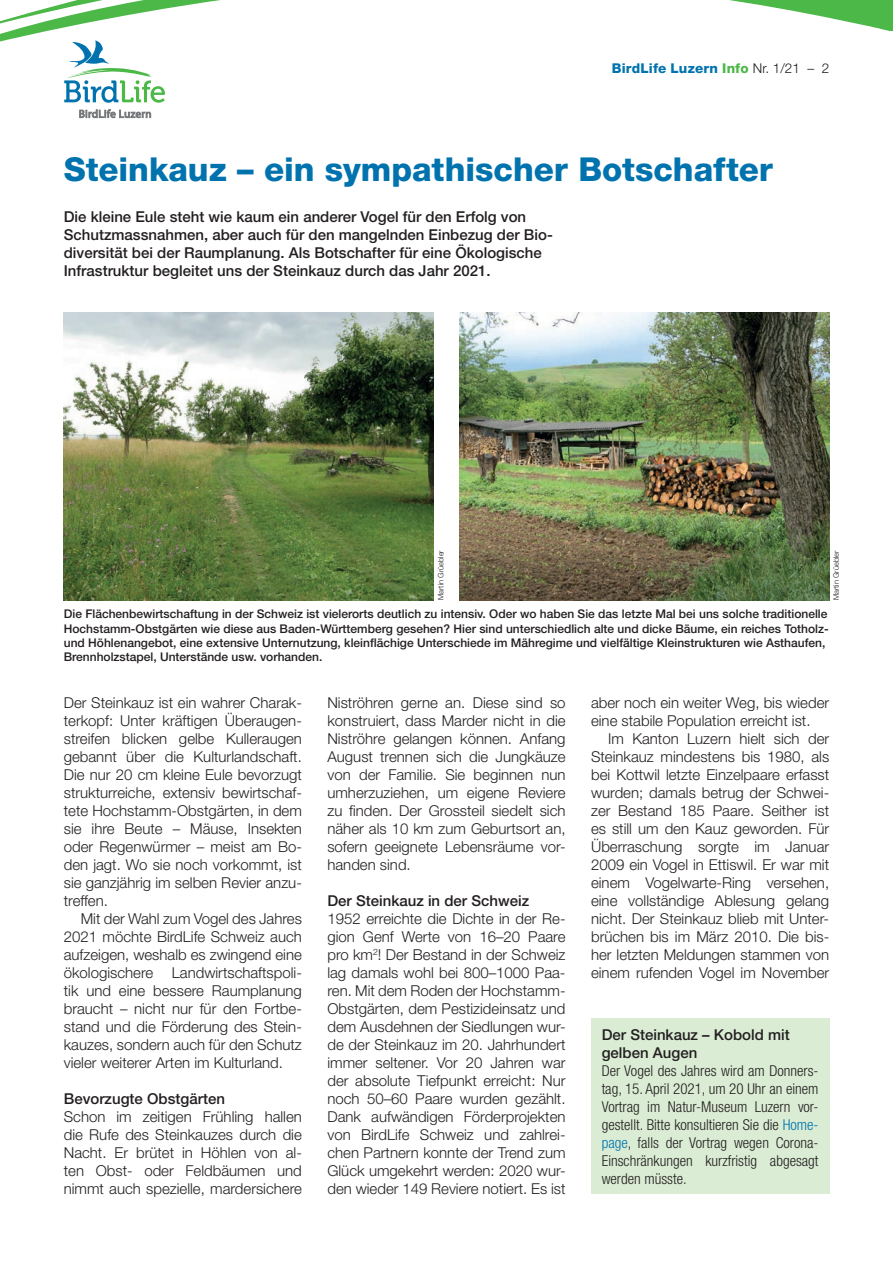
<style>
.page{position:relative;width:893px;height:1263px;background:#fff}
.page>*{position:absolute;margin:0;border:0;box-sizing:border-box;transform-origin:0 0}
.t1{font:800 33px "Helvetica Neue LT Std";color:#0073ae}
.t2{font:300 15px/18px "Helvetica Neue LT Std";color:#231f20;text-align:justify}
.t3{font:500 15px/18px "Helvetica Neue LT Std";color:#231f20}
.t4{font:300 condensed 15px/18px "Helvetica Neue LT Std";color:#231f20;text-align:justify}
.t5{font:800 13.5px "Helvetica Neue LT Std";letter-spacing:.01em;color:#0073ae}
.t6{font:500 12px/14.4px "Helvetica Neue LT Std";color:#231f20}
.t7{font:300 7.5px "Helvetica Neue LT Std";color:#231f20}
.s1{color:#4cb848}
.s2{font-weight:300;color:#231f20}
.s3{color:#0073ae}
</style>
<div class="page">
<svg style="left:64px;top:63px;width:101px;height:40px"></svg>
<svg style="left:79px;top:109px;width:72px;height:10px"></svg>
<img style="left:459px;top:312px;width:370px;height:288px">
<img style="left:64px;top:312px;width:370px;height:288px">
<div style="left:591px;top:1018px;width:238px;height:176px;background:#daecd4"></div>
<svg style="left:0;top:0;width:809px;height:63px"></svg>
<svg style="left:809px;top:0;width:84px;height:31px"></svg>
<div style="left:807px;top:32px;width:86px;height:31px;background:#fff"></div>
<p class="t5" style="left:612px;top:61px;width:219px">BirdLife Luzern <span class="s1">Info</span> <span class="s2">Nr. 1/21 – 2</span></p>
<h1 class="t1" style="left:64px;top:150px;width:710px">Steinkauz – ein sympathischer Botschafter</h1>
<p class="t3" style="left:64px;top:208px;width:491px">Die kleine Eule steht wie kaum ein anderer Vogel für den Erfolg von Schutzmassnahmen, aber auch für den mangelnden Einbezug der Bio&shy;diversität bei der Raumplanung. Als Botschafter für eine Ökologische Infrastruktur begleitet uns der Steinkauz durch das Jahr 2021.</p>
<p class="t7" style="left:436px;top:600px;width:52px;rotate:-90deg">Martin Grüebler</p>
<p class="t7" style="left:831px;top:600px;width:52px;rotate:-90deg">Martin Grüebler</p>
<p class="t6" style="left:64px;top:606px;width:766px">Die Flächenbewirtschaftung in der Schweiz ist vielerorts deutlich zu intensiv. Oder wo haben Sie das letzte Mal bei uns solche traditionelle Hochstamm-Obstgärten wie diese aus Baden-Württemberg gesehen? Hier sind unterschiedlich alte und dicke Bäume, ein reiches Totholz&shy;und Höhlenangebot, eine extensive Unternutzung, kleinflächige Unterschiede im Mähregime und vielfältige Kleinstrukturen wie Asthaufen, Brennholzstapel, Unterstände usw. vorhanden.</p>
<p class="t2" style="left:64px;top:693px;width:240px">Der Steinkauz ist ein wahrer Charak&shy;terkopf: Unter kräftigen Überaugen&shy;streifen blicken gelbe Kulleraugen gebannt über die Kulturlandschaft.<br>Die nur 20 cm kleine Eule bevorzugt strukturreiche, extensiv bewirtschaf&shy;tete Hochstamm-Obstgärten, in dem sie ihre Beute – Mäuse, Insekten oder Regenwürmer – meist am Bo&shy;den jagt. Wo sie noch vorkommt, ist sie ganzjährig im selben Revier anzu&shy;treffen.</p>
<p class="t2" style="left:64px;top:909px;width:240px;text-indent:17px">Mit der Wahl zum Vogel des Jahres 2021 möchte BirdLife Schweiz auch aufzeigen, weshalb es zwingend eine ökologischere Landwirtschaftspoli&shy;tik und eine bessere Raumplanung braucht – nicht nur für den Fortbe&shy;stand und die Förderung des Stein&shy;kauzes, sondern auch für den Schutz vieler weiterer Arten im Kulturland.</p>
<p class="t3" style="left:64px;top:1090px;width:163px">Bevorzugte Obstgärten</p>
<p class="t2" style="left:64px;top:1107px;width:240px">Schon im zeitigen Frühling hallen die Rufe des Steinkauzes durch die Nacht. Er brütet in Höhlen von al&shy;ten Obst- oder Feldbäumen und nimmt auch spezielle, mardersichere</p>
<p class="t2" style="left:327px;top:693px;width:240px">Niströhren gerne an. Diese sind so konstruiert, dass Marder nicht in die Niströhre gelangen können. Anfang August trennen sich die Jungkäuze von der Familie. Sie beginnen nun umherzuziehen, um eigene Reviere zu finden. Der Grossteil siedelt sich näher als 10 km zum Geburtsort an, sofern geeignete Lebensräume vor&shy;handen sind.</p>
<p class="t3" style="left:327px;top:892px;width:203px">Der Steinkauz in der Schweiz</p>
<p class="t2" style="left:327px;top:909px;width:240px;text-align:left">1952 erreichte die Dichte in der Re&shy;gion Genf Werte von 16–20 Paare pro km<sup>2</sup>! Der Bestand in der Schweiz lag damals wohl bei 800–1000 Paa&shy;ren. Mit dem Roden der Hochstamm-Obstgärten, dem Pestizideinsatz und dem Ausdehnen der Siedlungen wur&shy;de der Steinkauz im 20. Jahrhundert immer seltener. Vor 20 Jahren war der absolute Tiefpunkt erreicht: Nur noch 50–60 Paare wurden gezählt.<br>Dank aufwändigen Förderprojekten von BirdLife Schweiz und zahlrei&shy;chen Partnern konnte der Trend zum Glück umgekehrt werden: 2020 wur&shy;den wieder 149 Reviere notiert. Es ist</p>
<p class="t2" style="left:591px;top:693px;width:240px">aber noch ein weiter Weg, bis wieder eine stabile Population erreicht ist.</p>
<p class="t2" style="left:591px;top:729px;width:240px;text-indent:17px">Im Kanton Luzern hielt sich der Steinkauz mindestens bis 1980, als bei Kottwil letzte Einzelpaare erfasst wurden; damals betrug der Schwei&shy;zer Bestand 185 Paare. Seither ist es still um den Kauz geworden. Für Überraschung sorgte im Januar 2009 ein Vogel in Ettiswil. Er war mit einem Vogelwarte-Ring versehen, eine vollständige Ablesung gelang nicht. Der Steinkauz blieb mit Unter&shy;brüchen bis im März 2010. Die bis&shy;her letzten Meldungen stammen von einem rufenden Vogel im November</p>
<p class="t3" style="left:602px;top:1025px;width:190px">Der Steinkauz – Kobold mit gelben Augen</p>
<p class="t4" style="left:602px;top:1061px;width:218px">Der Vogel des Jahres wird am Donners&shy;tag, 15. April 2021, um 20 Uhr an einem Vortrag im Natur-Museum Luzern vor&shy;gestellt. Bitte konsultieren Sie die <span class="s3">Home&shy;page</span>, falls der Vortrag wegen Corona-Einschränkungen kurzfristig abgesagt werden müsste.</p>
</div>
